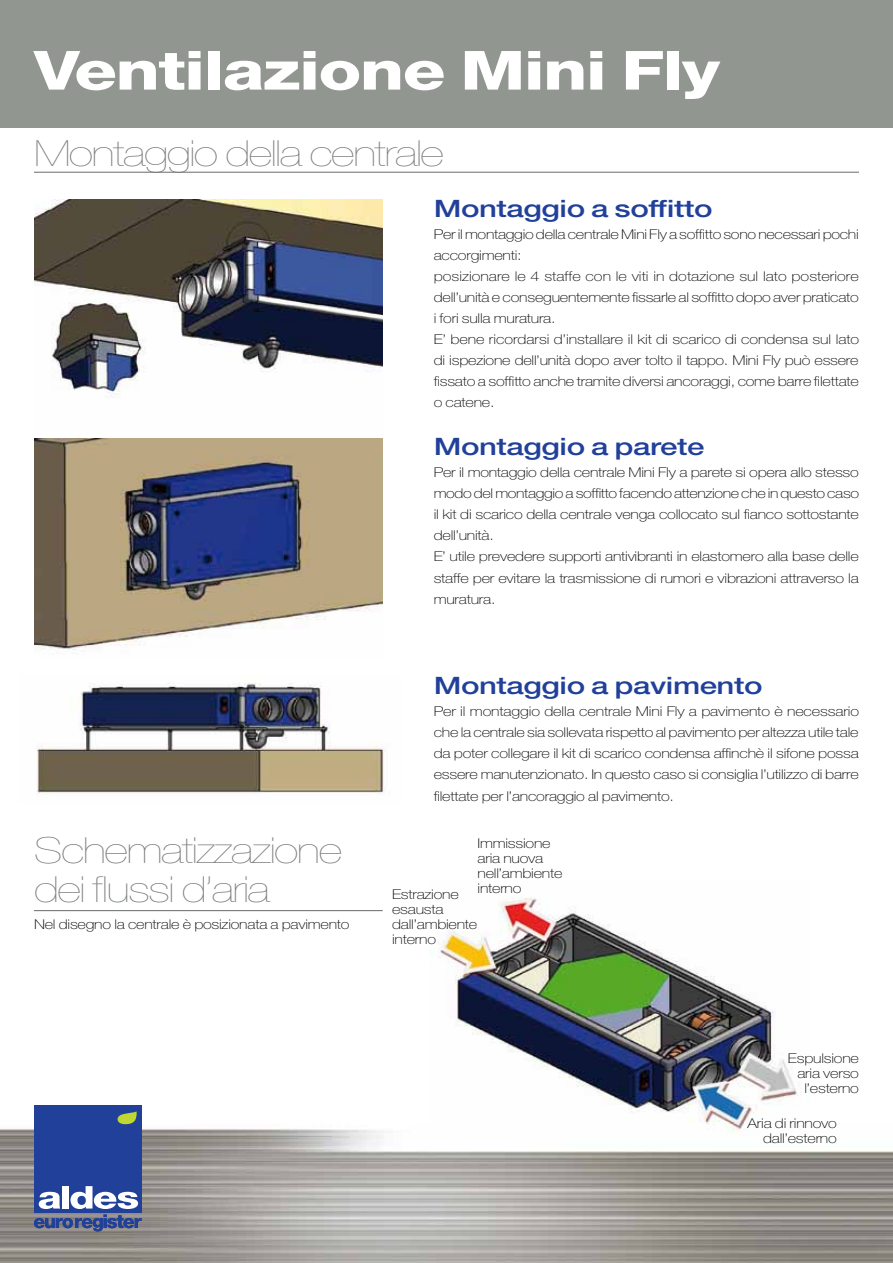
<style>
.page{position:relative;width:893px;height:1263px;background:#fff}
.page>*{position:absolute;margin:0;border:0;box-sizing:border-box;transform-origin:0 0}
.t1{font:800 54px "Helvetica Neue LT Std";letter-spacing:-.02em;color:#fff;scale:1.3 1}
.t2{font:200 36px/38.7px "Helvetica Neue LT Std";letter-spacing:-.035em;color:#787c78;scale:1.3 1}
.t3{font:500 24px "Helvetica Neue LT Std";letter-spacing:-.015em;color:#21409a;scale:1.3 1}
.t4{font:100 13.5px/21px "Helvetica Neue LT Std";letter-spacing:-.015em;color:#000;scale:1.2 1}
</style>
<div class="page">
<img style="left:0;top:1125px;width:893px;height:138px">
<img style="left:430px;top:897px;width:379px;height:238px">
<img style="left:34px;top:200px;width:349px;height:198px">
<img style="left:34px;top:438px;width:349px;height:212px">
<img style="left:36px;top:683px;width:348px;height:112px">
<div style="left:35px;top:1106px;width:107px;height:107px;background:#21409a"></div>
<svg style="left:118px;top:1111px;width:19px;height:13px"></svg>
<svg style="left:34px;top:1186px;width:108px;height:45px"></svg>
<div style="left:0;top:0;width:893px;height:128px;background:#929691"></div>
<hr style="left:34px;top:172px;width:825px;height:1px;background:#787c78">
<hr style="left:34px;top:910px;width:349px;height:1px;background:#787c78">
<h1 class="t1" style="left:34px;top:38px;width:529px">Ventilazione Mini Fly</h1>
<h2 class="t2" style="left:34px;top:134px;width:317px">Montaggio della centrale</h2>
<h3 class="t3" style="left:434px;top:194px;width:216px">Montaggio a soffitto</h3>
<p class="t4" style="left:434px;top:224px;width:356px">Per il montaggio della centrale Mini Fly a soffitto sono necessari pochi accorgimenti:<br>posizionare le 4 staffe con le viti in dotazione sul lato posteriore dell’unità e conseguentemente fissarle al soffitto dopo aver praticato i fori sulla muratura.<br>E’ bene ricordarsi d’installare il kit di scarico di condensa sul lato di ispezione dell’unità dopo aver tolto il tappo. Mini Fly può essere fissato a soffitto anche tramite diversi ancoraggi, come barre filettate o catene.</p>
<h3 class="t3" style="left:434px;top:432px;width:210px">Montaggio a parete</h3>
<p class="t4" style="left:434px;top:462px;width:356px">Per il montaggio della centrale Mini Fly a parete si opera allo stesso modo del montaggio a soffitto facendo attenzione che in questo caso il kit di scarico della centrale venga collocato sul fianco sottostante dell’unità.<br>E’ utile prevedere supporti antivibranti in elastomero alla base delle staffe per evitare la trasmissione di rumori e vibrazioni attraverso la muratura.</p>
<h3 class="t3" style="left:434px;top:671px;width:254px">Montaggio a pavimento</h3>
<h2 class="t2" style="left:34px;top:831px;width:238px">Schematizzazione dei flussi d’aria</h2>
<p class="t4" style="left:34px;top:914px;width:264px">Nel disegno la centrale è posizionata a pavimento</p>
<p class="t4" style="left:434px;top:701px;width:356px;text-align:justify">Per il montaggio della centrale Mini Fly a pavimento è necessario che la centrale sia sollevata rispetto al pavimento per altezza utile tale da poter collegare il kit di scarico condensa affinchè il sifone possa essere manutenzionato. In questo caso si consiglia l’utilizzo di barre filettate per l’ancoraggio al pavimento.</p>
<p class="t4" style="left:478px;top:836px;width:72px;line-height:15px">Immissione aria nuova nell’ambiente interno</p>
<p class="t4" style="left:392px;top:887px;width:73px;line-height:15px">Estrazione esausta dall’ambiente interno</p>
<p class="t4" style="left:788px;top:1051px;width:61px;line-height:15px;text-align:right">Espulsione aria verso l’esterno</p>
<p class="t4" style="left:747px;top:1116px;width:76px;line-height:15px;text-align:right">Aria di rinnovo dall’esterno</p>
</div>
